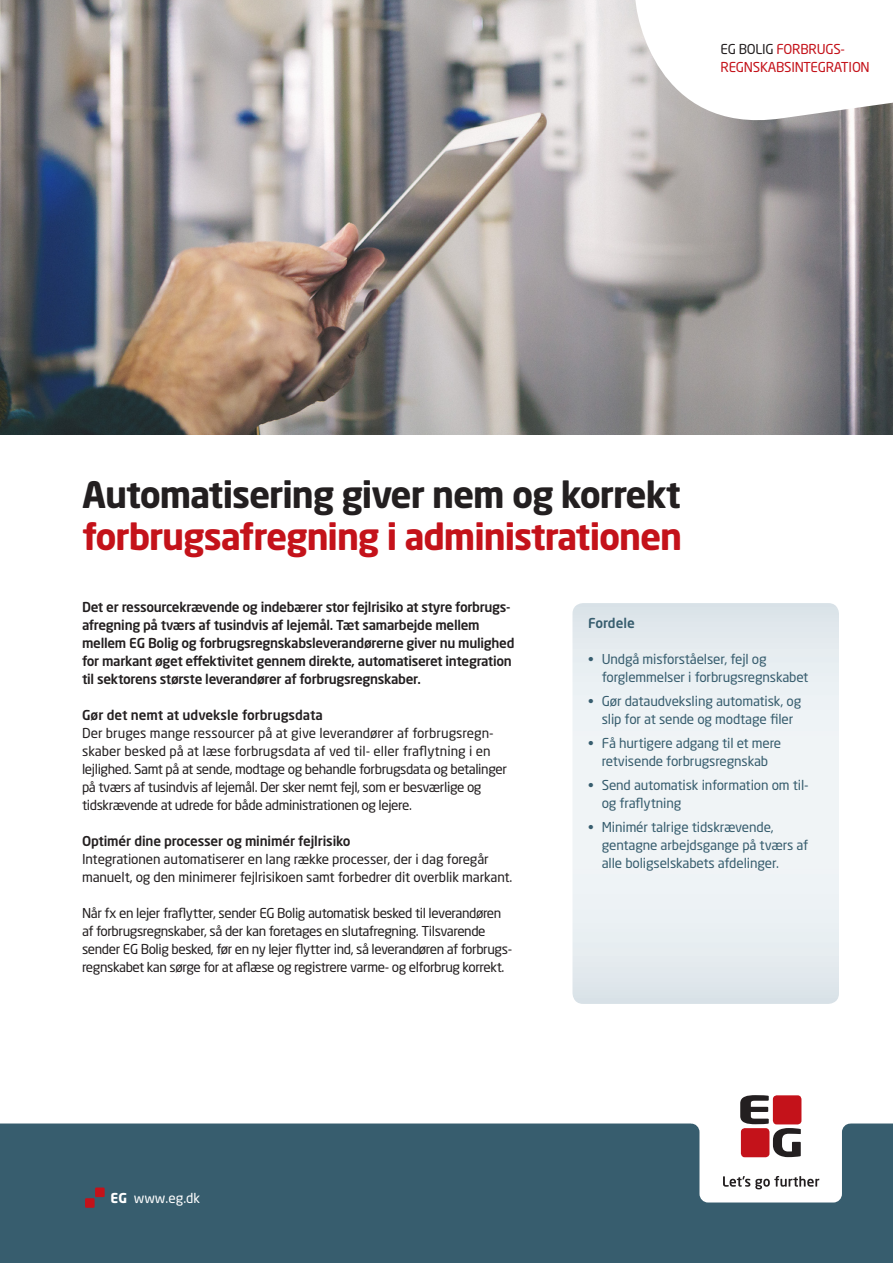
<style>
.page{position:relative;width:893px;height:1263px;background:#fff}
.page>*{position:absolute;margin:0;border:0;box-sizing:border-box;transform-origin:0 0}
.Overskrift{font:700 36px/42px "Neo Sans Std";letter-spacing:-.03em;color:#c4121a}
.Brødtekst{font:13.5px/18px "Neo Sans Std";letter-spacing:-.03em;color:#231f20}
.Indledende_brødtekst{font:500 13.5px/18px "Neo Sans Std";letter-spacing:-.02em;color:#231f20}
.Brødtekst-2{font:13.5px/18px "Neo Sans Std";letter-spacing:-.01em;color:#375d6e}
.Brødtekst-3{font:13.5px/18px "Neo Sans Std";letter-spacing:-.01em;color:#231f20}
.Brødtekst-4{font:13.5px "Neo Sans Std";letter-spacing:-.02em;color:#c4121a}
.Indledende_brødtekst-2{font:500 13.5px "Neo Sans Std";color:#231f20}
.Brødtekst-5{font:13.5px "Neo Sans Std";color:#fff}
.Brødtekst-6{font:500 13.5px "Neo Sans Std";color:#375d6e}
.s1{color:#231f20}
.s2{font-weight:700}
</style>
<div class="page">
<img style="left:0;top:0;width:893px;height:435px">
<svg style="left:595px;top:0;width:298px;height:136px"></svg>
<div style="left:0;top:1123px;width:893px;height:140px;background:#375d6e"></div>
<svg style="left:0;top:1098px;width:893px;height:104px"></svg>
<svg style="left:740px;top:1095px;width:61px;height:62px;background:#a85a5e"></svg>
<svg style="left:723px;top:1176px;width:96px;height:13px"></svg>
<div style="left:85px;top:1198px;width:10px;height:10px;background:#c4121a"></div>
<div style="left:95px;top:1187px;width:10px;height:10px;background:#c4121a"></div>
<svg style="left:572px;top:603px;width:267px;height:401px"></svg>
<p class="Brødtekst-4" style="left:721px;top:41px;width:126px"><span class="s1">EG BOLIG</span> FORBRUGS-</p>
<p class="Brødtekst-4" style="left:721px;top:59px;width:151px">REGNSKABSINTEGRATION</p>
<p class="Overskrift" style="left:82px;top:473px;width:602px"><span class="s1">Automatisering giver nem og korrekt </span>forbrugsafregning i administrationen</p>
<p class="Indledende_brødtekst" style="left:82px;top:598px;width:434px">Det er ressourcekrævende og indebærer stor fejlrisiko at styre forbrugs&shy;afregning på tværs af tusindvis af lejemål. Tæt samarbejde mellem mellem EG Bolig og forbrugsregnskabsleverandørerne giver nu mulighed for markant øget effektivitet gennem direkte, automatiseret integration til sektorens største leverandører af forbrugsregnskaber.</p>
<p class="Indledende_brødtekst-2" style="left:82px;top:707px;width:242px">Gør det nemt at udveksle forbrugsdata</p>
<p class="Brødtekst" style="left:82px;top:724px;width:426px">Der bruges mange ressourcer på at give leverandører af forbrugsregn&shy;skaber besked på at læse forbrugsdata af ved til- eller fraflytning i en lejlighed. Samt på at sende, modtage og behandle forbrugsdata og betalinger på tværs af tusindvis af lejemål. Der sker nemt fejl, som er besværlige og tidskrævende at udrede for både administrationen og lejere.</p>
<p class="Indledende_brødtekst" style="left:82px;top:832px;width:270px">Optimér dine processer og minimér fejlrisiko</p>
<p class="Brødtekst-3" style="left:82px;top:850px;width:432px">Integrationen automatiserer en lang række processer, der i dag foregår manuelt, og den minimerer fejlrisikoen samt forbedrer dit overblik markant.</p>
<p class="Brødtekst" style="left:82px;top:904px;width:432px">Når fx en lejer fraflytter, sender EG Bolig automatisk besked til leverandøren af forbrugsregnskaber, så der kan foretages en slutafregning. Tilsvarende sender EG Bolig besked, før en ny lejer flytter ind, så leverandøren af forbrugs&shy;regnskabet kan sørge for at aflæse og registrere varme- og elforbrug korrekt.</p>
<p class="Brødtekst-6" style="left:588px;top:615px;width:48px">Fordele</p>
<p class="Brødtekst-2" style="left:602px;top:650px;width:208px;text-indent:-14px">• Undgå misforståelser, fejl og forglemmelser i forbrugsregnskabet</p>
<p class="Brødtekst-2" style="left:588px;top:692px;width:214px;text-align:center">• Gør dataudveksling automatisk, og slip for at sende og modtage filer</p>
<p class="Brødtekst-2" style="left:588px;top:734px;width:194px;text-align:center">• Få hurtigere adgang til et mere retvisende forbrugsregnskab</p>
<p class="Brødtekst-2" style="left:602px;top:776px;width:208px;text-indent:-14px">• Send automatisk information om til&shy;og fraflytning</p>
<p class="Brødtekst-2" style="left:602px;top:818px;width:208px;text-indent:-14px">• Minimér talrige tidskrævende, gentagne arbejdsgange på tværs af alle boligselskabets afdelinger.</p>
<p class="Brødtekst-5" style="left:111px;top:1190px;width:91px"><span class="s2">EG</span> www.eg.dk</p>
</div>
